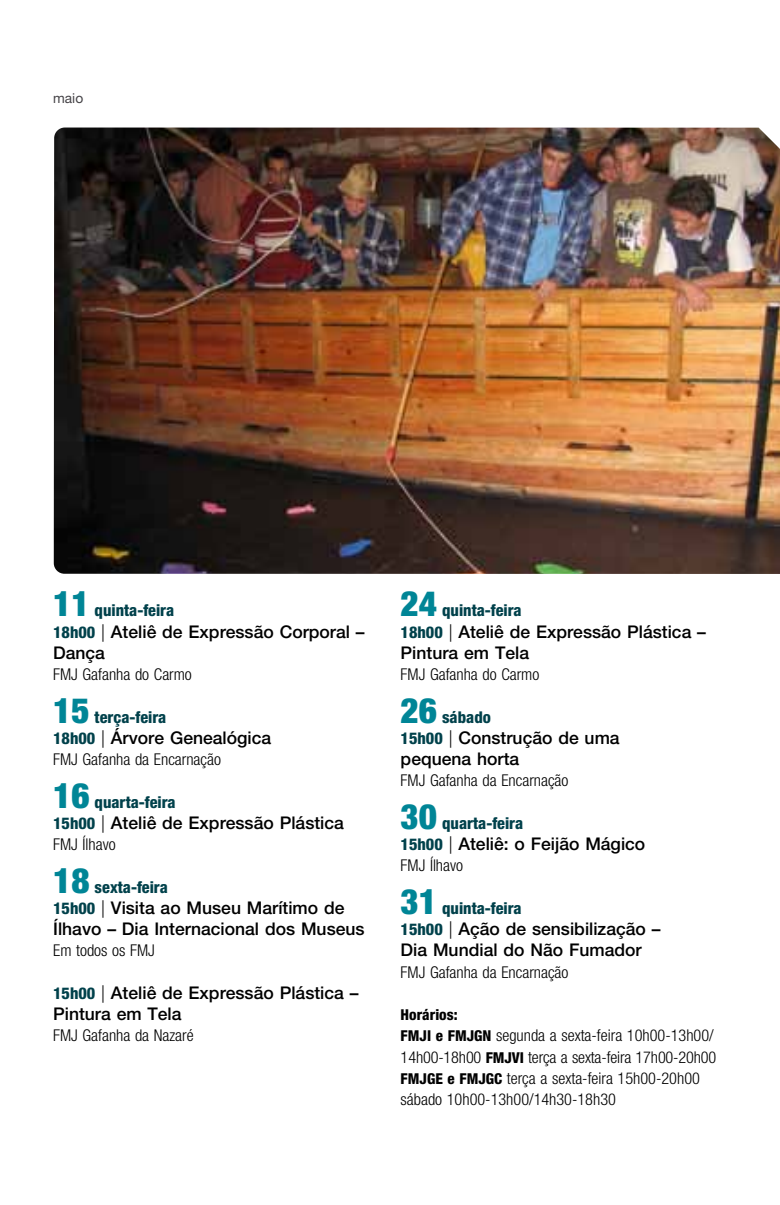
<style>
.page{position:relative;width:780px;height:1205px;background:#fff}
.page>*{position:absolute;margin:0;border:0;box-sizing:border-box;transform-origin:0 0}
.t1{font:500 17.5px/21.2px "Helvetica Neue";color:#000}
.t2{font:300 condensed 16.25px/21.2px "Helvetica Neue";color:#000}
.t3{font:800 condensed 16.25px "Helvetica Neue";color:#00414b}
.t4{font:800 condensed 15px "Helvetica Neue";color:#000}
.t5{font:13.75px "Helvetica Neue";color:#454347}
.s1{font-weight:900;font-size:35px;color:#008596}
.s2{font-weight:800;font-stretch:condensed;font-size:16.25px;color:#00414b}
.s3{font-weight:300}
.s4{font-weight:800;font-size:15px}
</style>
<div class="page">
<img style="left:54px;top:128px;width:726px;height:446px">
<p class="t5" style="left:53px;top:90px;width:32px">maio</p>
<p class="t3" style="left:53px;top:600px;width:123px"><span class="s1">11</span> quinta-feira</p>
<p class="t1" style="left:53px;top:620px;width:313px"><span class="s2">18h00</span> <span class="s3">|</span> Ateliê de Expressão Corporal –<br>Dança</p>
<p class="t2" style="left:53px;top:664px;width:140px">FMJ Gafanha do Carmo</p>
<p class="t3" style="left:53px;top:707px;width:115px"><span class="s1">15</span> terça-feira</p>
<p class="t1" style="left:53px;top:727px;width:219px"><span class="s2">18h00</span> <span class="s3">|</span> Árvore Genealógica</p>
<p class="t2" style="left:53px;top:749px;width:169px">FMJ Gafanha da Encarnação</p>
<p class="t3" style="left:53px;top:792px;width:124px"><span class="s1">16</span> quarta-feira</p>
<p class="t1" style="left:53px;top:812px;width:292px"><span class="s2">15h00</span> <span class="s3">|</span> Ateliê de Expressão Plástica</p>
<p class="t2" style="left:53px;top:834px;width:64px">FMJ Ílhavo</p>
<p class="t3" style="left:53px;top:877px;width:116px"><span class="s1">18</span> sexta-feira</p>
<p class="t1" style="left:53px;top:897px;width:313px"><span class="s2">15h00</span> <span class="s3">|</span> Visita ao Museu Marítimo de<br>Ílhavo – Dia Internacional dos Museus</p>
<p class="t2" style="left:53px;top:940px;width:103px">Em todos os FMJ</p>
<p class="t1" style="left:53px;top:982px;width:307px"><span class="s2">15h00</span> <span class="s3">|</span> Ateliê de Expressão Plástica –<br>Pintura em Tela</p>
<p class="t2" style="left:53px;top:1025px;width:142px">FMJ Gafanha da Nazaré</p>
<p class="t3" style="left:400px;top:600px;width:123px"><span class="s1">24</span> quinta-feira</p>
<p class="t1" style="left:400px;top:620px;width:307px"><span class="s2">18h00</span> <span class="s3">|</span> Ateliê de Expressão Plástica –<br>Pintura em Tela</p>
<p class="t2" style="left:400px;top:664px;width:140px">FMJ Gafanha do Carmo</p>
<p class="t3" style="left:400px;top:707px;width:92px"><span class="s1">26</span> sábado</p>
<p class="t1" style="left:400px;top:727px;width:220px"><span class="s2">15h00</span> <span class="s3">|</span> Construção de uma pequena horta</p>
<p class="t2" style="left:400px;top:770px;width:169px">FMJ Gafanha da Encarnação</p>
<p class="t3" style="left:400px;top:813px;width:124px"><span class="s1">30</span> quarta-feira</p>
<p class="t1" style="left:400px;top:833px;width:246px"><span class="s2">15h00</span> <span class="s3">|</span> Ateliê: o Feijão Mágico</p>
<p class="t2" style="left:400px;top:855px;width:64px">FMJ Ílhavo</p>
<p class="t3" style="left:400px;top:898px;width:123px"><span class="s1">31</span> quinta-feira</p>
<p class="t1" style="left:400px;top:918px;width:261px"><span class="s2">15h00</span> <span class="s3">|</span> Ação de sensibilização –<br>Dia Mundial do Não Fumador</p>
<p class="t2" style="left:400px;top:961px;width:169px">FMJ Gafanha da Encarnação</p>
<p class="t4" style="left:400px;top:1005px;width:58px">Horários:</p>
<p class="t2" style="left:400px;top:1025px;width:317px"><span class="s4">FMJI e FMJGN</span> segunda a sexta-feira 10h00-13h00/ 14h00-18h00 <span class="s4">FMJVI</span> terça a sexta-feira 17h00-20h00<br><span class="s4">FMJGE e FMJGC</span> terça a sexta-feira 15h00-20h00 sábado 10h00-13h00/14h30-18h30</p>
</div>
